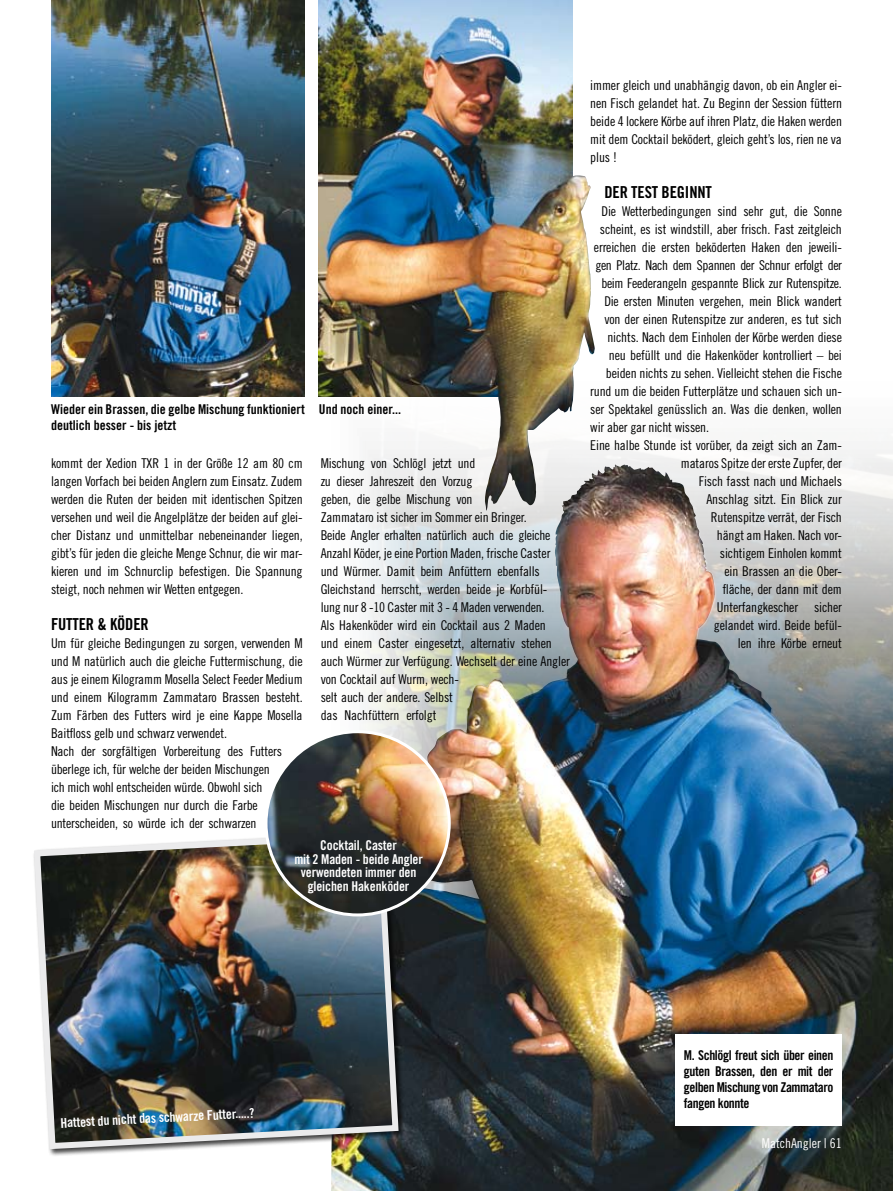
<style>
.page{position:relative;width:893px;height:1191px;background:#fff}
.page>*{position:absolute;margin:0;border:0;box-sizing:border-box;transform-origin:0 0}
.t1{font:16.5px "Trade Gothic Bold Cond Twenty";letter-spacing:-.01em;color:#000}
.t2{font:13.5px/18px "Trade Gothic Cond Eighteen";letter-spacing:-.01em;color:#000;text-align:justify}
.t3{font:13.5px/16.2px "Trade Gothic Bold Cond Twenty";color:#000}
.t4{font:13.5px/13.5px "Trade Gothic Bold Cond Twenty";letter-spacing:-.01em;color:#fff;text-align:center}
.t5{font:13.5px "Trade Gothic Cond Eighteen";letter-spacing:-.03em;color:#000}
.t6{font:13.5px "Trade Gothic Cond Eighteen";color:#fff}
</style>
<div class="page">
<img style="left:363px;top:441px;width:530px;height:750px">
<img style="left:51px;top:0;width:254px;height:397px">
<img style="left:319px;top:0;width:254px;height:397px">
<img style="left:484px;top:175px;width:111px;height:289px">
<img style="left:331px;top:464px;width:527px;height:727px">
<div style="left:32px;top:830px;width:380px;height:332px;background:#000;opacity:.75"></div>
<img style="left:32px;top:830px;width:370px;height:322px">
<img style="left:266px;top:731px;width:183px;height:184px;border-radius:92px">
<div style="left:675px;top:1034px;width:167px;height:91px;background:#fff"></div>
<p class="t3" style="left:51px;top:401px;width:255px">Wieder ein Brassen, die gelbe Mischung funktioniert deutlich besser - bis jetzt</p>
<p class="t3" style="left:319px;top:401px;width:84px">Und noch einer...</p>
<p class="t2" style="left:51px;top:454px;width:253px">kommt der Xedion TXR 1 in der Größe 12 am 80 cm langen Vorfach bei beiden Anglern zum Einsatz. Zudem werden die Ruten der beiden mit identischen Spitzen versehen und weil die Angelplätze der beiden auf glei&shy;cher Distanz und unmittelbar nebeneinander liegen, gibt’s für jeden die gleiche Menge Schnur, die wir mar&shy;kieren und im Schnurclip befestigen. Die Spannung steigt, noch nehmen wir Wetten entgegen.</p>
<p class="t1" style="left:51px;top:614px;width:99px">FUTTER &amp; KÖDER</p>
<p class="t2" style="left:51px;top:634px;width:253px;text-align:left">Um für gleiche Bedingungen zu sorgen, verwenden M und M natürlich auch die gleiche Futtermischung, die aus je einem Kilogramm Mosella Select Feeder Medium und einem Kilogramm Zammataro Brassen besteht.<br>Zum Färben des Futters wird je eine Kappe Mosella Baitfloss gelb und schwarz verwendet.<br>Nach der sorgfältigen Vorbereitung des Futters überlege ich, für welche der beiden Mischungen<br>ich mich wohl entscheiden würde. Obwohl sich<br>die beiden Mischungen nur durch die Farbe unterscheiden, so würde ich der schwarzen</p>
<p class="t2" style="left:321px;top:454px;width:251px;text-align:left">Mischung von Schlögl jetzt und<br>zu dieser Jahreszeit den Vorzug<br>geben, die gelbe Mischung von<br>Zammataro ist sicher im Sommer ein Bringer.<br>Beide Angler erhalten natürlich auch die gleiche Anzahl Köder, je eine Portion Maden, frische Caster und Würmer. Damit beim Anfüttern ebenfalls Gleichstand herrscht, werden beide je Korbfül&shy;lung nur 8 -10 Caster mit 3 - 4 Maden verwenden.<br>Als Hakenköder wird ein Cocktail aus 2 Maden<br>und einem Caster eingesetzt, alternativ stehen auch Würmer zur Verfügung. Wechselt der eine Angler von Cocktail auf Wurm, wech-<br>selt auch der andere. Selbst<br>das Nachfüttern erfolgt</p>
<p class="t4" style="left:294px;top:838px;width:130px">Cocktail, Caster<br>mit 2 Maden - beide Angler verwendeten immer den gleichen Hakenköder</p>
<p class="t2" style="left:590px;top:76px;width:253px">immer gleich und unabhängig davon, ob ein Angler ei&shy;nen Fisch gelandet hat. Zu Beginn der Session füttern beide 4 lockere Körbe auf ihren Platz, die Haken werden mit dem Cocktail beködert, gleich geht’s los, rien ne va plus !</p>
<p class="t1" style="left:604px;top:182px;width:109px">DER TEST BEGINNT</p>
<p class="t2" style="left:601px;top:202px;width:242px">Die Wetterbedingungen sind sehr gut, die Sonne</p>
<p class="t2" style="left:600px;top:220px;width:243px">scheint, es ist windstill, aber frisch. Fast zeitgleich</p>
<p class="t2" style="left:594px;top:238px;width:250px">erreichen die ersten beköderten Haken den jeweili-</p>
<p class="t5" style="left:595px;top:257px;width:248px">gen Platz. Nach dem Spannen der Schnur erfolgt der</p>
<p class="t2" style="left:601px;top:274px;width:242px">beim Feederangeln gespannte Blick zur Rutenspitze.</p>
<p class="t2" style="left:604px;top:292px;width:239px">Die ersten Minuten vergehen, mein Blick wandert</p>
<p class="t2" style="left:604px;top:310px;width:239px">von der einen Rutenspitze zur anderen, es tut sich</p>
<p class="t2" style="left:607px;top:328px;width:236px">nichts. Nach dem Einholen der Körbe werden diese</p>
<p class="t2" style="left:609px;top:346px;width:235px">neu befüllt und die Hakenköder kontrolliert – bei</p>
<p class="t2" style="left:606px;top:364px;width:238px">beiden nichts zu sehen. Vielleicht stehen die Fische</p>
<p class="t2" style="left:590px;top:382px;width:253px">rund um die beiden Futterplätze und schauen sich un-</p>
<p class="t2" style="left:590px;top:400px;width:253px">ser Spektakel genüsslich an. Was die denken, wollen</p>
<p class="t2" style="left:590px;top:418px;width:120px">wir aber gar nicht wissen.</p>
<p class="t2" style="left:590px;top:436px;width:253px">Eine halbe Stunde ist vorüber, da zeigt sich an Zam-</p>
<p class="t2" style="left:681px;top:454px;width:163px">mataros Spitze der erste Zupfer, der</p>
<p class="t2" style="left:699px;top:472px;width:145px">Fisch fasst nach und Michaels</p>
<p class="t2" style="left:706px;top:490px;width:137px">Anschlag sitzt. Ein Blick zur</p>
<p class="t2" style="left:711px;top:508px;width:133px">Rutenspitze verrät, der Fisch</p>
<p class="t2" style="left:717px;top:526px;width:127px">hängt am Haken. Nach vor-</p>
<p class="t2" style="left:720px;top:544px;width:124px">sichtigem Einholen kommt</p>
<p class="t2" style="left:724px;top:562px;width:119px">ein Brassen an die Ober-</p>
<p class="t2" style="left:723px;top:580px;width:121px">fläche, der dann mit dem</p>
<p class="t2" style="left:717px;top:598px;width:127px">Unterfangkescher sicher</p>
<p class="t2" style="left:714px;top:616px;width:130px">gelandet wird. Beide befül-</p>
<p class="t2" style="left:738px;top:634px;width:106px">len ihre Körbe erneut</p>
<p class="t4" style="left:60px;top:1116px;width:196px;rotate:-3deg">Hattest du nicht das schwarze Futter.....?</p>
<p class="t3" style="left:684px;top:1046px;width:151px;text-align:justify">M. Schlögl freut sich über einen guten Brassen, den er mit der gelben Mischung von Zammataro fangen konnte</p>
<p class="t6" style="left:762px;top:1135px;width:82px">MatchAngler | 61</p>
</div>
